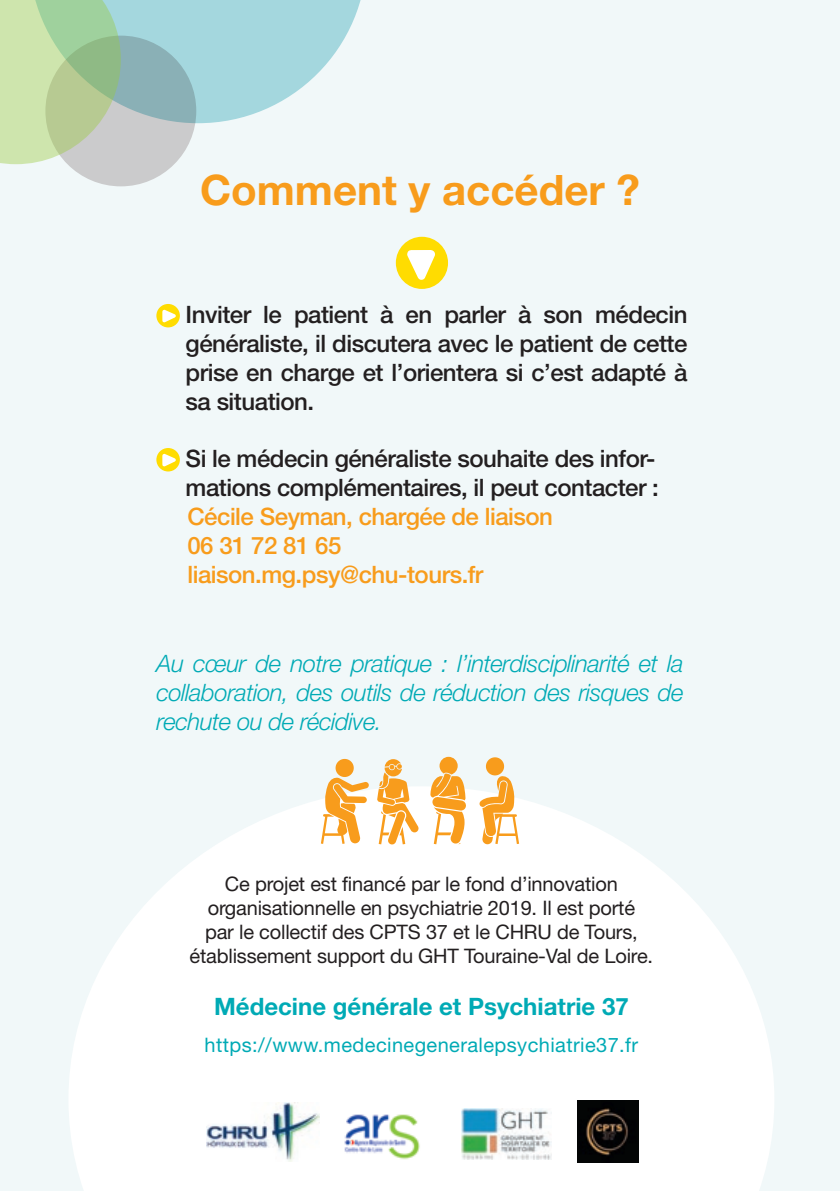
<style>
.page{position:relative;width:840px;height:1191px;background:#fff}
.page>*{position:absolute;margin:0;border:0;box-sizing:border-box;transform-origin:0 0}
.t1{font:700 42px "Helvetica Neue";color:#f89c1c}
.t2{font:500 24px/28.8px "Helvetica Neue";letter-spacing:-.02em;color:#231f20;text-align:justify}
.t3{font:italic 300 24px/28.8px "Helvetica Neue";letter-spacing:-.02em;color:#00aab5;text-align:justify}
.t4{font:500 24px/28.8px "Helvetica Neue";letter-spacing:-.02em;color:#f89c1c}
.t5{font:700 24px "Helvetica Neue";color:#00aab5}
.t6{font:20px/24px "Helvetica Neue";letter-spacing:-.01em;color:#231f20;text-align:center}
.t7{font:20px "Helvetica Neue";letter-spacing:.02em;color:#00aab5}
</style>
<div class="page">
<div style="left:0;top:0;width:839px;height:1191px;background:#f1f8f9"></div>
<svg style="left:69px;top:787px;width:705px;height:404px;fill:#fff"></svg>
<div style="left:395px;top:237px;width:53px;height:52px;background:#ffdc01;border-radius:50%"></div>
<svg style="left:407px;top:250px;width:28px;height:30px"></svg>
<div style="left:45px;top:36px;width:151px;height:150px;background:#cbcbcc;border-radius:50%"></div>
<svg style="left:121px;top:0;width:240px;height:123px;fill:#a4d7de"></svg>
<svg style="left:0;top:0;width:121px;height:164px;background:#bad4a5"></svg>
<div style="left:156px;top:304px;width:24px;height:23px;background:#ffdc01;border-radius:50%"></div>
<svg style="left:162px;top:309px;width:14px;height:14px"></svg>
<div style="left:156px;top:448px;width:24px;height:23px;background:#ffdc01;border-radius:50%"></div>
<svg style="left:162px;top:453px;width:14px;height:14px"></svg>
<svg style="left:377px;top:759px;width:42px;height:85px"></svg>
<svg style="left:321px;top:759px;width:48px;height:85px"></svg>
<svg style="left:479px;top:757px;width:40px;height:87px"></svg>
<svg style="left:430px;top:757px;width:36px;height:87px"></svg>
<img style="left:341px;top:1104px;width:87px;height:58px">
<img style="left:461px;top:1108px;width:90px;height:51px">
<img style="left:577px;top:1100px;width:61px;height:62px">
<img style="left:206px;top:1102px;width:113px;height:59px">
<h1 class="t1" style="left:200px;top:163px;width:441px">Comment y accéder ?</h1>
<p class="t2" style="left:185px;top:300px;width:503px">Inviter le patient à en parler à son médecin généraliste, il discutera avec le patient de cette prise en charge et l’orientera si c’est adapté à sa situation.</p>
<p class="t2" style="left:185px;top:444px;width:474px">Si le médecin généraliste souhaite des infor&shy;mations complémentaires, il peut contacter :</p>
<p class="t4" style="left:187px;top:502px;width:367px">Cécile Seyman, chargée de liaison<br>06 31 72 81 65 liaison.mg.psy@chu-tours.fr</p>
<p class="t3" style="left:156px;top:649px;width:528px">Au cœur de notre pratique : l’interdisciplinarité et la collaboration, des outils de réduction des risques de rechute ou de récidive.</p>
<p class="t6" style="left:189px;top:871px;width:465px">Ce projet est financé par le fond d’innovation organisationnelle en psychiatrie 2019. Il est porté<br>par le collectif des CPTS 37 et le CHRU de Tours, établissement support du GHT Touraine-Val de Loire.</p>
<p class="t5" style="left:214px;top:992px;width:416px">Médecine générale et Psychiatrie 37</p>
<p class="t7" style="left:204px;top:1033px;width:435px">https://www.medecinegeneralepsychiatrie37.fr</p>
</div>
